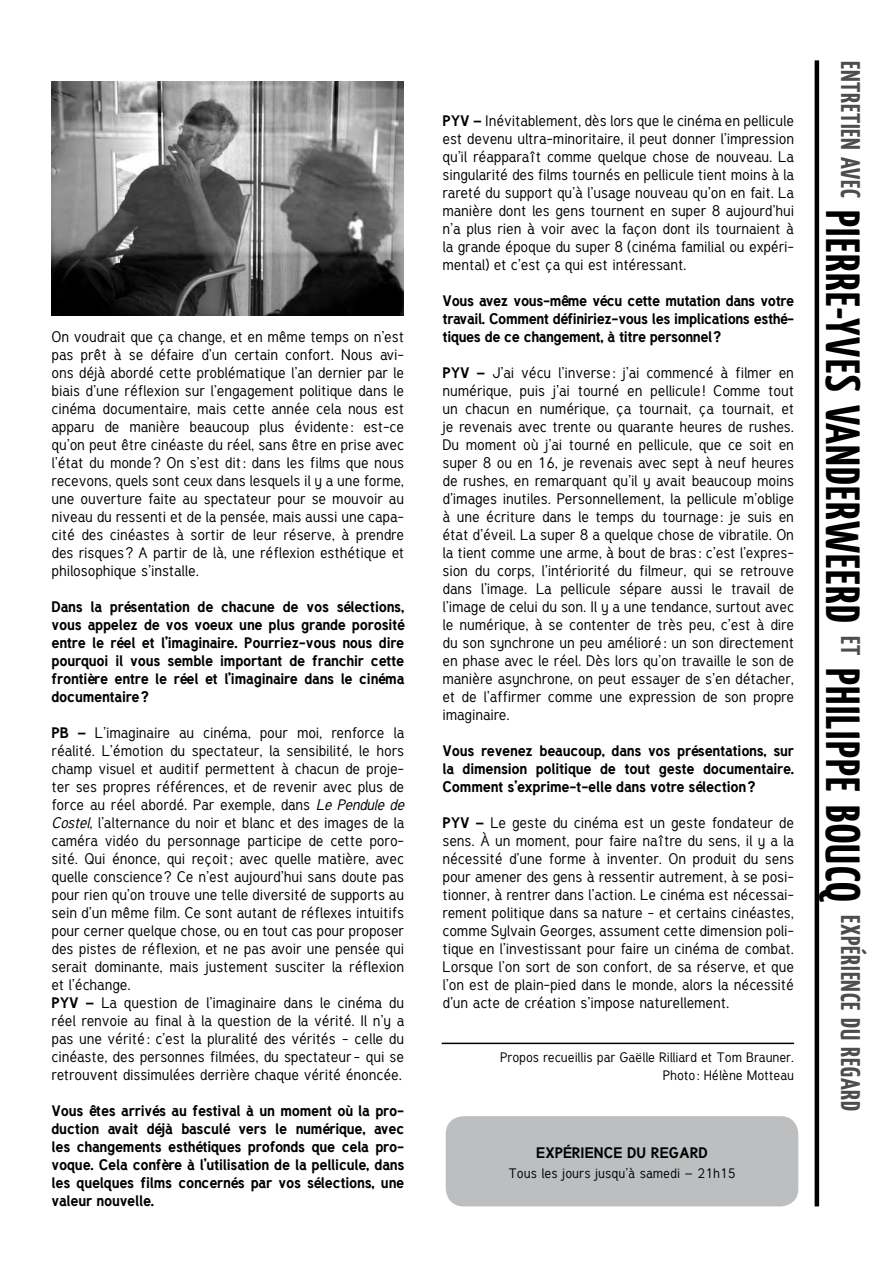
<style>
.page{position:relative;width:893px;height:1263px;background:#fff}
.page>*{position:absolute;margin:0;border:0;box-sizing:border-box;transform-origin:0 0}
.t1{font:700 48px "Yanone Kaffeesatz";letter-spacing:.03em;color:#000}
.t2{font:15px/18px "Tuffy";letter-spacing:-.01em;color:#000;text-align:justify}
.t3{font:700 15px/18px "Tuffy";letter-spacing:-.01em;color:#000;text-align:justify}
.t4{font:13.5px/18px "Tuffy";letter-spacing:-.01em;color:#000;text-align:right}
.s1{font-weight:700}
.s2{font-style:italic}
</style>
<div class="page">
<hr style="left:815px;top:60px;width:4px;height:1146px;background:#000">
<hr style="left:442px;top:1043px;width:352px;height:1px;background:#000">
<div style="left:446px;top:1116px;width:352px;height:90px;background:#bcbec0;border-radius:18px"></div>
<img style="left:51px;top:81px;width:353px;height:234px">
<p class="t2" style="left:52px;top:327px;width:354px">On voudrait que ça change, et en même temps on n’est pas prêt à se défaire d’un certain confort. Nous avi&shy;ons déjà abordé cette problématique l’an dernier par le biais d’une réflexion sur l’engagement politique dans le cinéma documentaire, mais cette année cela nous est apparu de manière beaucoup plus évidente: est-ce qu’on peut être cinéaste du réel, sans être en prise avec l’état du monde? On s’est dit: dans les films que nous recevons, quels sont ceux dans lesquels il y a une forme, une ouverture faite au spectateur pour se mouvoir au niveau du ressenti et de la pensée, mais aussi une capa&shy;cité des cinéastes à sortir de leur réserve, à prendre des risques? A partir de là, une réflexion esthétique et philosophique s’installe.</p>
<p class="t3" style="left:52px;top:597px;width:354px">Dans la présentation de chacune de vos sélections, vous appelez de vos voeux une plus grande porosité entre le réel et l’imaginaire. Pourriez-vous nous dire pourquoi il vous semble important de franchir cette frontière entre le réel et l’imaginaire dans le cinéma documentaire?</p>
<p class="t2" style="left:52px;top:723px;width:354px;text-align:left"><span class="s1">PB —</span> L’imaginaire au cinéma, pour moi, renforce la réalité. L’émotion du spectateur, la sensibilité, le hors champ visuel et auditif permettent à chacun de proje&shy;ter ses propres références, et de revenir avec plus de force au réel abordé. Par exemple, dans <span class="s2">Le Pendule de Costel</span>, l’alternance du noir et blanc et des images de la caméra vidéo du personnage participe de cette poro&shy;sité. Qui énonce, qui reçoit; avec quelle matière, avec quelle conscience? Ce n’est aujourd’hui sans doute pas pour rien qu’on trouve une telle diversité de supports au sein d’un même film. Ce sont autant de réflexes intuitifs pour cerner quelque chose, ou en tout cas pour proposer des pistes de réflexion, et ne pas avoir une pensée qui serait dominante, mais justement susciter la réflexion et l’échange.<br><span class="s1">PYV —</span> La question de l’imaginaire dans le cinéma du réel renvoie au final à la question de la vérité. I l n’y a pas une vérité: c’est la pluralité des vérités – celle du cinéaste, des personnes filmées, du spectateur– qui se retrouvent dissimulées derrière chaque vérité énoncée.</p>
<p class="t3" style="left:52px;top:1101px;width:354px">Vous êtes arrivés au festival à un moment où la pro&shy;duction avait déjà basculé vers le numérique, avec les changements esthétiques profonds que cela pro&shy;voque. Cela confère à l’utilisation de la pellicule, dans les quelques films concernés par vos sélections, une valeur nouvelle.</p>
<p class="t2" style="left:442px;top:111px;width:353px"><span class="s1">PYV —</span> I névitablement, dès lors que le cinéma en pellicule est devenu ultra-minoritaire, il peut donner l’impression qu’il réapparaît comme quelque chose de nouveau. La singularité des films tournés en pellicule tient moins à la rareté du support qu’à l’usage nouveau qu’on en fait. La manière dont les gens tournent en super 8 aujourd’hui n’a plus rien à voir avec la façon dont ils tournaient à la grande époque du super 8 (cinéma familial ou expéri&shy;mental) et c’est ça qui est intéressant.</p>
<p class="t3" style="left:442px;top:291px;width:353px">Vous avez vous-même vécu cette mutation dans votre travail. Comment définiriez-vous les implications esthé&shy;tiques de ce changement, à titre personnel?</p>
<p class="t2" style="left:442px;top:363px;width:353px"><span class="s1">PYV —</span> J’ai vécu l’inverse: j’ai commencé à filmer en numérique, puis j’ai tourné en pellicule! Comme tout un chacun en numérique, ça tournait, ça tournait, et je revenais avec trente ou quarante heures de rushes.<br>Du moment où j’ai tourné en pellicule, que ce soit en super 8 ou en 16, je revenais avec sept à neuf heures de rushes, en remarquant qu’il y avait beaucoup moins d’images inutiles. Personnellement, la pellicule m’oblige à une écriture dans le temps du tournage: je suis en état d’éveil. La super 8 a quelque chose de vibratile. On la tient comme une arme, à bout de bras: c’est l’expres&shy;sion du corps, l’intériorité du filmeur, qui se retrouve dans l’image. La pellicule sépare aussi le travail de l’image de celui du son. I l y a une tendance, surtout avec le numérique, à se contenter de très peu, c’est à dire du son synchrone un peu amélioré: un son directement en phase avec le réel. Dès lors qu’on travaille le son de manière asynchrone, on peut essayer de s’en détacher, et de l’affirmer comme une expression de son propre imaginaire.</p>
<p class="t3" style="left:442px;top:741px;width:353px">Vous revenez beaucoup, dans vos présentations, sur la dimension politique de tout geste documentaire.<br>Comment s’exprime-t-elle dans votre sélection?</p>
<p class="t2" style="left:442px;top:813px;width:353px"><span class="s1">PYV —</span> Le geste du cinéma est un geste fondateur de sens. À un moment, pour faire naître du sens, il y a la nécessité d’une forme à inventer. On produit du sens pour amener des gens à ressentir autrement, à se posi&shy;tionner, à rentrer dans l’action. Le cinéma est nécessai&shy;rement politique dans sa nature – et certains cinéastes, comme Sylvain Georges, assument cette dimension poli&shy;tique en l’investissant pour faire un cinéma de combat.<br>Lorsque l’on sort de son confort, de sa réserve, et que l’on est de plain-pied dans le monde, alors la nécessité d’un acte de création s’impose naturellement.</p>
<p class="t4" style="left:500px;top:1048px;width:295px">Propos recueillis par Gaëlle Rilliard et Tom Brauner.<br>Photo: Hélène Motteau</p>
<p class="t3" style="left:536px;top:1143px;width:173px">EXPÉRIENCE DU REGARD</p>
<p class="t4" style="left:508px;top:1163px;width:229px">Tous les jours jusqu’à samedi — 21h15</p>
<h1 class="t1" style="left:874px;top:61px;width:1050px;rotate:90deg"><sup>ENTRETIEN</sup> <sup>AVEC</sup> PIERRE-YVES VANDERWEERD <sup>ET</sup> PHILIPPE BOUCQ <sup>EXPÉRIENCE</sup> <sup>DU</sup> <sup>REGARD</sup></h1>
</div>
